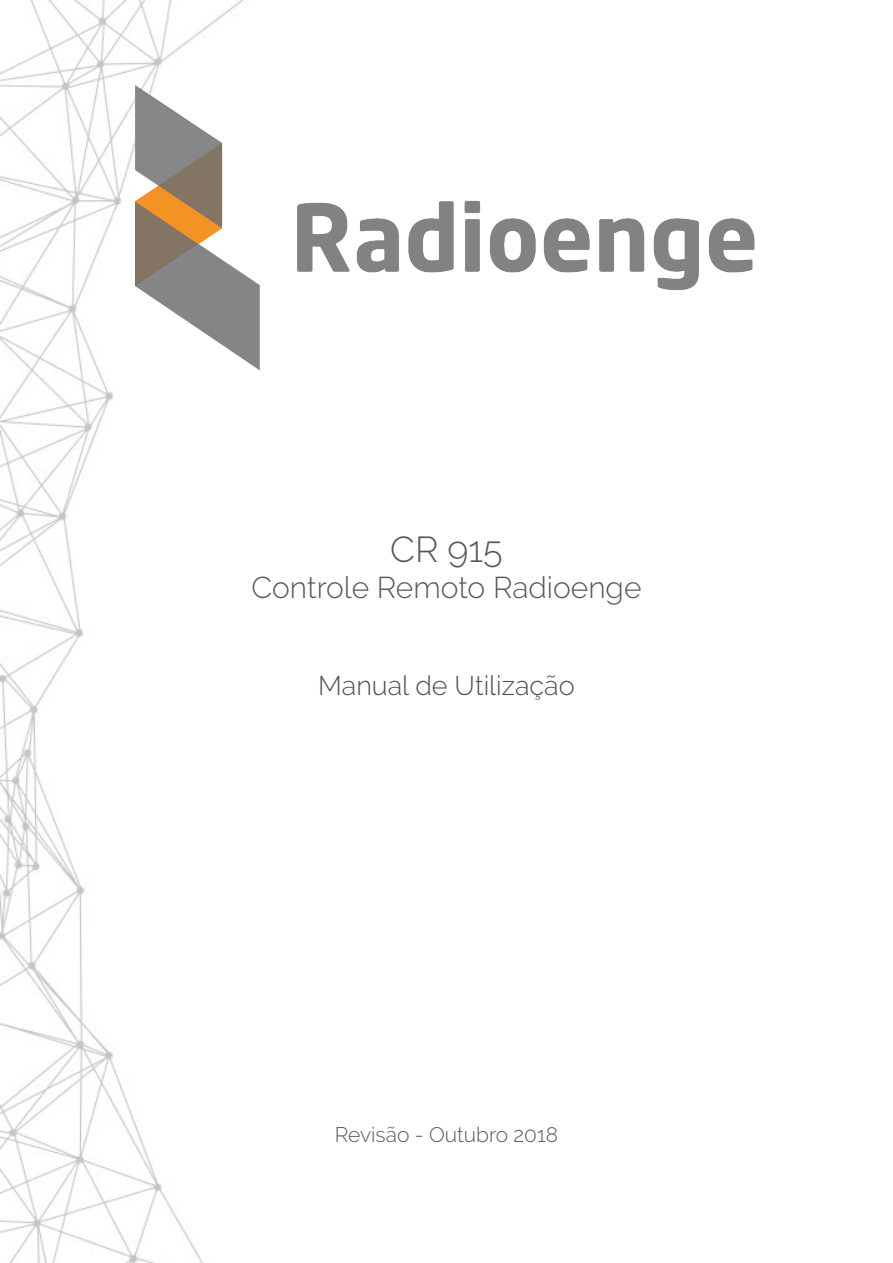
<style>
.page{position:relative;width:893px;height:1263px;background:#fff}
.page>*{position:absolute;margin:0;border:0;box-sizing:border-box;transform-origin:0 0}
.t1{font:300 36px "Raleway";color:#545a5b}
.t2{font:300 30px "Raleway";color:#545a5b}
.t3{font:300 27px "Raleway";color:#4a5255}
.t4{font:300 21px "Raleway";color:#545a5b}
</style>
<div class="page">
<img style="left:0;top:0;width:245px;height:1263px">
<img style="left:125px;top:76px;width:630px;height:301px">
<p class="t1" style="left:390px;top:528px;width:114px">CR 915</p>
<p class="t2" style="left:251px;top:570px;width:391px">Controle Remoto Radioenge</p>
<p class="t3" style="left:318px;top:670px;width:258px">Manual de Utilização</p>
<p class="t4" style="left:335px;top:1122px;width:225px">Revisão - Outubro 2018</p>
</div>
